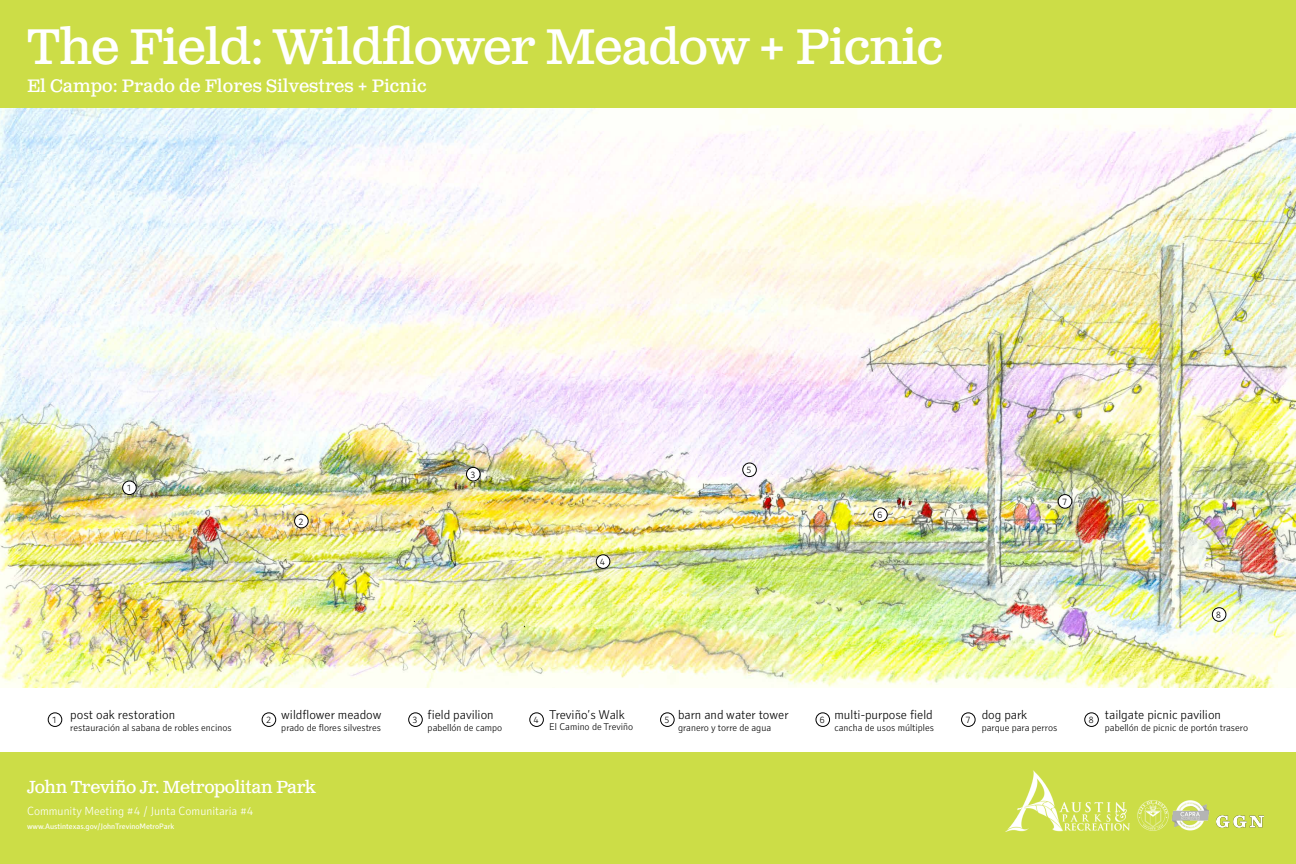
<style>
.page{position:relative;width:1296px;height:864px;background:#fff}
.page>*{position:absolute;margin:0;border:0;box-sizing:border-box;transform-origin:0 0}
.t1{font:50px "Clarendon Text Pro";letter-spacing:-.02em;color:#fff}
.t2{font:18px "Clarendon Text Pro";color:#fff}
.t3{font:17.5px "Clarendon Text Pro";letter-spacing:-.02em;color:#fff}
.t4{font:300 13px "Secca Std";color:#000}
.t5{font:300 12px "Secca Std";color:#fff}
.t6{font:300 10px "Secca Std";color:#000}
.t7{font:300 9.6px "Secca Std";color:#000}
.t8{font:8px "Secca Std";color:#fff}
</style>
<div class="page">
<div style="left:0;top:752px;width:1296px;height:112px;background:#ccdd47"></div>
<div style="left:0;top:0;width:1296px;height:109px;background:#ccdd47"></div>
<img style="left:1137px;top:800px;width:32px;height:31px">
<img style="left:1006px;top:771px;width:123px;height:60px">
<img style="left:1217px;top:816px;width:46px;height:12px">
<img style="left:0;top:109px;width:1296px;height:578px">
<img style="left:1171px;top:800px;width:39px;height:31px">
<div style="left:408px;top:712px;width:15px;height:15px;border:1px solid #000;border-radius:50%"></div>
<div style="left:466px;top:467px;width:14px;height:14px;background:#fff;border-radius:50%"></div>
<div style="left:466px;top:467px;width:14px;height:14px;border:1px solid #000;border-radius:50%"></div>
<div style="left:529px;top:712px;width:15px;height:15px;border:1px solid #000;border-radius:50%"></div>
<div style="left:596px;top:555px;width:14px;height:13px;background:#fff;border-radius:50%"></div>
<div style="left:596px;top:554px;width:14px;height:15px;border:1px solid #000;border-radius:50%"></div>
<div style="left:660px;top:712px;width:15px;height:15px;border:1px solid #000;border-radius:50%"></div>
<div style="left:743px;top:463px;width:13px;height:14px;background:#fff;border-radius:50%"></div>
<div style="left:742px;top:463px;width:15px;height:14px;border:1px solid #000;border-radius:50%"></div>
<div style="left:816px;top:712px;width:14px;height:15px;border:1px solid #000;border-radius:50%"></div>
<div style="left:874px;top:508px;width:13px;height:14px;background:#fff;border-radius:50%"></div>
<div style="left:873px;top:508px;width:15px;height:14px;border:1px solid #000;border-radius:50%"></div>
<div style="left:1084px;top:712px;width:15px;height:15px;border:1px solid #000;border-radius:50%"></div>
<div style="left:961px;top:712px;width:15px;height:15px;border:1px solid #000;border-radius:50%"></div>
<div style="left:1058px;top:495px;width:14px;height:13px;background:#fff;border-radius:50%"></div>
<div style="left:1058px;top:494px;width:14px;height:15px;border:1px solid #000;border-radius:50%"></div>
<div style="left:1212px;top:608px;width:14px;height:13px;background:#fff;border-radius:50%"></div>
<div style="left:1212px;top:607px;width:14px;height:15px;border:1px solid #000;border-radius:50%"></div>
<div style="left:48px;top:712px;width:14px;height:15px;border:1px solid #000;border-radius:50%"></div>
<div style="left:123px;top:481px;width:13px;height:14px;background:#fff;border-radius:50%"></div>
<div style="left:122px;top:481px;width:15px;height:14px;border:1px solid #000;border-radius:50%"></div>
<div style="left:262px;top:712px;width:14px;height:15px;border:1px solid #000;border-radius:50%"></div>
<div style="left:295px;top:514px;width:13px;height:14px;background:#fff;border-radius:50%"></div>
<div style="left:294px;top:514px;width:15px;height:14px;border:1px solid #000;border-radius:50%"></div>
<h1 class="t1" style="left:27px;top:17px;width:918px">The Field: Wildflower Meadow + Picnic</h1>
<h2 class="t2" style="left:27px;top:75px;width:401px">El Campo: Prado de Flores Silvestres + Picnic</h2>
<p class="t7" style="left:127px;top:483px;width:6px">1</p>
<p class="t7" style="left:299px;top:516px;width:6px">2</p>
<p class="t7" style="left:470px;top:469px;width:6px">3</p>
<p class="t7" style="left:600px;top:556px;width:7px">4</p>
<p class="t7" style="left:747px;top:465px;width:6px">5</p>
<p class="t7" style="left:877px;top:509px;width:7px">6</p>
<p class="t7" style="left:1062px;top:496px;width:6px">7</p>
<p class="t7" style="left:1216px;top:609px;width:7px">8</p>
<p class="t7" style="left:53px;top:714px;width:6px">1</p>
<h3 class="t4" style="left:70px;top:707px;width:107px">post oak restoration</h3>
<p class="t6" style="left:70px;top:722px;width:163px">restauración al sabana de robles encinos</p>
<p class="t7" style="left:266px;top:714px;width:6px">2</p>
<h3 class="t4" style="left:281px;top:707px;width:102px">wildflower meadow</h3>
<p class="t6" style="left:281px;top:722px;width:101px">prado de flores silvestres</p>
<h3 class="t3" style="left:27px;top:776px;width:290px">John Treviño Jr. Metropolitan Park</h3>
<p class="t8" style="left:27px;top:822px;width:149px">www.Austintexas.gov/JohnTrevinoMetroPark</p>
<p class="t5" style="left:27px;top:804px;width:228px">Community Meeting #4 / Junta Comunitaria #4</p>
<p class="t7" style="left:413px;top:714px;width:6px">3</p>
<h3 class="t4" style="left:428px;top:707px;width:68px">field pavilion</h3>
<p class="t6" style="left:428px;top:722px;width:76px">pabellón de campo</p>
<p class="t7" style="left:533px;top:714px;width:7px">4</p>
<h3 class="t4" style="left:549px;top:707px;width:77px">Treviño’s Walk</h3>
<p class="t6" style="left:549px;top:721px;width:85px">El Camino de Treviño</p>
<p class="t7" style="left:664px;top:714px;width:6px">5</p>
<h3 class="t4" style="left:678px;top:707px;width:112px">barn and water tower</h3>
<p class="t6" style="left:678px;top:722px;width:95px">granero y torre de agua</p>
<p class="t7" style="left:820px;top:714px;width:7px">6</p>
<h3 class="t4" style="left:834px;top:707px;width:100px">multi-purpose field</h3>
<p class="t6" style="left:835px;top:722px;width:101px">cancha de usos múltiples</p>
<p class="t7" style="left:966px;top:714px;width:6px">7</p>
<h3 class="t4" style="left:982px;top:707px;width:47px">dog park</h3>
<p class="t6" style="left:982px;top:722px;width:77px">parque para perros</p>
<p class="t7" style="left:1088px;top:714px;width:7px">8</p>
<h3 class="t4" style="left:1105px;top:707px;width:118px">tailgate picnic pavilion</h3>
<p class="t6" style="left:1105px;top:722px;width:145px">pabellón de picnic de portón trasero</p>
</div>
